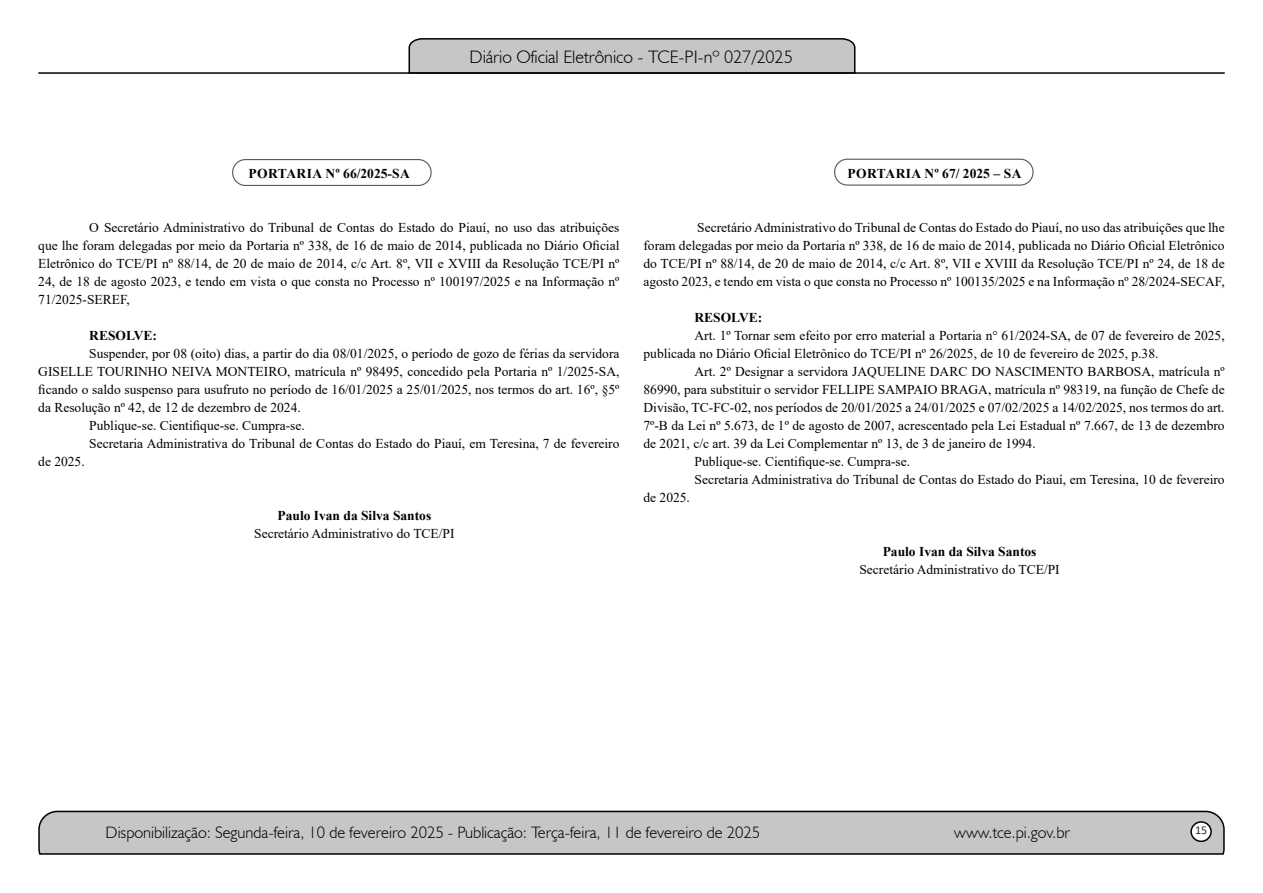
<style>
.page{position:relative;width:1263px;height:893px;background:#fff}
.page>*{position:absolute;margin:0;border:0;box-sizing:border-box;transform-origin:0 0}
.t1{font:300 18px "Humanist 521 BT";color:#000}
.t2{font:300 16.5px "Humanist 521 BT";color:#000}
.t3{font:13.5px/18px "Times New Roman";color:#000;text-align:justify}
.t4{font:700 13.5px "Times New Roman";color:#000}
.t5{font:700 13.5px "Times New Roman";letter-spacing:.02em;color:#000}
.t6{font:12px "Calibri";color:#212d4c}
</style>
<div class="page">
<svg style="left:38px;top:810px;width:1187px;height:45px;background:#b9b9b9"></svg>
<div style="left:1191px;top:822px;width:20px;height:19px;background:#fff;border-radius:50%"></div>
<div style="left:1190px;top:821px;width:22px;height:21px;border:2px solid #000;border-radius:50%"></div>
<hr style="left:38px;top:72px;width:1187px;height:2px;background:#000">
<svg style="left:408px;top:38px;width:448px;height:36px;background:#b3b3b3"></svg>
<div style="left:232px;top:159px;width:200px;height:27px;border:1px solid #575756;border-radius:13px"></div>
<div style="left:834px;top:159px;width:199px;height:27px;border:1px solid #575756;border-radius:13px"></div>
<p class="t5" style="left:248px;top:163px;width:163px">PORTARIA Nº 66/2025-SA</p>
<h1 class="t1" style="left:469px;top:46px;width:325px">Diário Oficial Eletrônico - TCE-PI-nº 027/2025</h1>
<p class="t5" style="left:847px;top:163px;width:175px">PORTARIA Nº 67/ 2025 – SA</p>
<p class="t3" style="left:38px;top:218px;width:583px;text-indent:51px">O Secretário Administrativo do Tribunal de Contas do Estado do Piauí, no uso das atribuições que lhe foram delegadas por meio da Portaria nº 338, de 16 de maio de 2014, publicada no Diário Oficial Eletrônico do TCE/PI nº 88/14, de 20 de maio de 2014, c/c Art. 8º, VII e XVIII da Resolução TCE/PI nº 24, de 18 de agosto 2023, e tendo em vista o que consta no Processo nº 100197/2025 e na Informação nº 71/2025-SEREF,</p>
<p class="t4" style="left:89px;top:325px;width:69px">RESOLVE:</p>
<p class="t3" style="left:89px;top:344px;width:532px">Suspender, por 08 (oito) dias, a partir do dia 08/01/2025, o período de gozo de férias da servidora</p>
<p class="t3" style="left:38px;top:362px;width:583px">GISELLE TOURINHO NEIVA MONTEIRO, matrícula nº 98495, concedido pela Portaria nº 1/2025-SA,</p>
<p class="t3" style="left:38px;top:380px;width:583px">ficando o saldo suspenso para usufruto no período de 16/01/2025 a 25/01/2025, nos termos do art. 16º, §5º</p>
<p class="t3" style="left:38px;top:398px;width:264px">da Resolução nº 42, de 12 de dezembro de 2024.</p>
<p class="t3" style="left:89px;top:416px;width:217px">Publique-se. Cientifique-se. Cumpra-se.</p>
<p class="t3" style="left:89px;top:434px;width:532px">Secretaria Administrativa do Tribunal de Contas do Estado do Piauí, em Teresina, 7 de fevereiro</p>
<p class="t3" style="left:38px;top:452px;width:48px">de 2025.</p>
<p class="t4" style="left:277px;top:505px;width:155px">Paulo Ivan da Silva Santos</p>
<p class="t3" style="left:254px;top:524px;width:202px">Secretário Administrativo do TCE/PI</p>
<p class="t3" style="left:643px;top:218px;width:583px;text-indent:54px">Secretário Administrativo do Tribunal de Contas do Estado do Piauí, no uso das atribuições que lhe foram delegadas por meio da Portaria nº 338, de 16 de maio de 2014, publicada no Diário Oficial Eletrônico do TCE/PI nº 88/14, de 20 de maio de 2014, c/c Art. 8º, VII e XVIII da Resolução TCE/PI nº 24, de 18 de agosto 2023, e tendo em vista o que consta no Processo nº 100135/2025 e na Informação nº 28/2024-SECAF,</p>
<p class="t4" style="left:694px;top:307px;width:69px">RESOLVE:</p>
<p class="t3" style="left:643px;top:326px;width:583px;text-indent:51px">Art. 1º Tornar sem efeito por erro material a Portaria n° 61/2024-SA, de 07 de fevereiro de 2025, publicada no Diário Oficial Eletrônico do TCE/PI nº 26/2025, de 10 de fevereiro de 2025, p.38.</p>
<p class="t3" style="left:694px;top:362px;width:532px">Art. 2º Designar a servidora JAQUELINE DARC DO NASCIMENTO BARBOSA, matrícula nº</p>
<p class="t3" style="left:643px;top:380px;width:583px">86990, para substituir o servidor FELLIPE SAMPAIO BRAGA, matrícula nº 98319, na função de Chefe de</p>
<p class="t3" style="left:643px;top:398px;width:583px">Divisão, TC-FC-02, nos períodos de 20/01/2025 a 24/01/2025 e 07/02/2025 a 14/02/2025, nos termos do art.</p>
<p class="t3" style="left:643px;top:416px;width:583px">7º-B da Lei nº 5.673, de 1º de agosto de 2007, acrescentado pela Lei Estadual nº 7.667, de 13 de dezembro</p>
<p class="t3" style="left:643px;top:434px;width:394px">de 2021, c/c art. 39 da Lei Complementar nº 13, de 3 de janeiro de 1994.</p>
<p class="t3" style="left:694px;top:452px;width:217px">Publique-se. Cientifique-se. Cumpra-se.</p>
<p class="t3" style="left:694px;top:470px;width:532px">Secretaria Administrativa do Tribunal de Contas do Estado do Piauí, em Teresina, 10 de fevereiro</p>
<p class="t3" style="left:643px;top:488px;width:48px">de 2025.</p>
<p class="t4" style="left:883px;top:541px;width:155px">Paulo Ivan da Silva Santos</p>
<p class="t3" style="left:859px;top:560px;width:202px">Secretário Administrativo do TCE/PI</p>
<p class="t2" style="left:106px;top:822px;width:656px">Disponibilização: Segunda-feira, 10 de fevereiro 2025 - Publicação: Terça-feira, 11 de fevereiro de 2025</p>
<p class="t2" style="left:954px;top:822px;width:117px">www.tce.pi.gov.br</p>
<p class="t6" style="left:1195px;top:821px;width:14px">15</p>
</div>
